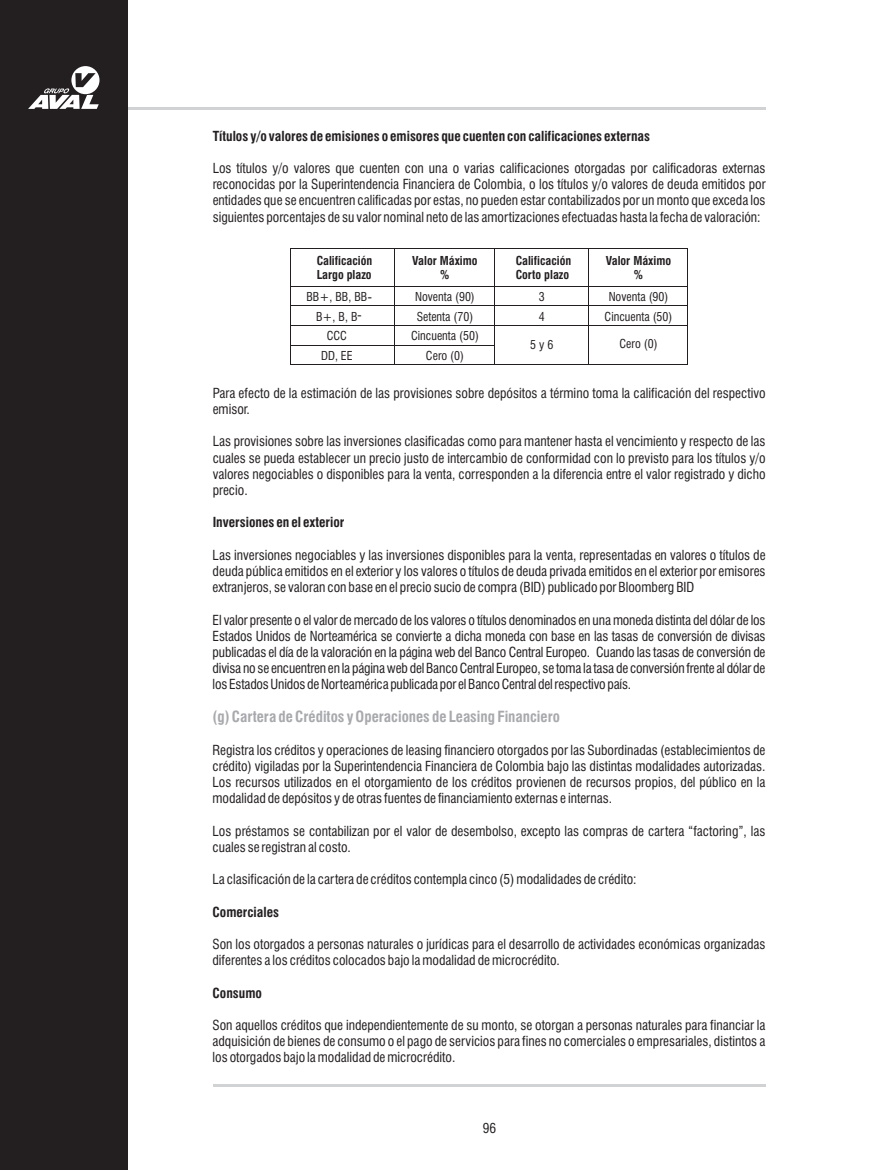
<style>
.page{position:relative;width:872px;height:1170px;background:#fff}
.page>*{position:absolute;margin:0;border:0;box-sizing:border-box;transform-origin:0 0}
.t1{font:700 condensed 15px "Swiss 721 BT";color:#a8a9ad}
.t2{font:condensed 13.5px/16.2px "Swiss 721 BT";color:#231f20;text-align:justify}
.t3{font:700 condensed 13.5px "Swiss 721 BT";color:#231f20}
.t4{font:12.3px "Arial";color:#231f20}
.t5{font:condensed 12px/19.4px "Swiss 721 BT";color:#231f20;text-align:center}
.t6{font:700 condensed 12px/14.4px "Swiss 721 BT";color:#231f20}
.s1{font-family:"Arial";font-stretch:normal;font-size:12.3px}
</style>
<div class="page">
<hr style="left:128px;top:108px;width:637px;height:2px;background:#d1d2d4">
<hr style="left:213px;top:1084px;width:552px;height:2px;background:#d1d2d4">
<div style="left:0;top:0;width:128px;height:1169px;background:#231f20"></div>
<svg style="left:28px;top:66px;width:71px;height:43px"></svg>
<hr style="left:291px;top:247px;width:103px;height:1px;background:#231f20">
<hr style="left:395px;top:247px;width:99px;height:1px;background:#231f20">
<hr style="left:495px;top:247px;width:93px;height:1px;background:#231f20">
<hr style="left:589px;top:247px;width:98px;height:1px;background:#231f20">
<hr style="left:290px;top:248px;width:1px;height:38px;background:#231f20">
<hr style="left:394px;top:248px;width:1px;height:38px;background:#231f20">
<hr style="left:494px;top:248px;width:1px;height:38px;background:#231f20">
<hr style="left:588px;top:248px;width:1px;height:38px;background:#231f20">
<hr style="left:687px;top:248px;width:1px;height:38px;background:#231f20">
<hr style="left:291px;top:286px;width:103px;height:1px;background:#231f20">
<hr style="left:395px;top:286px;width:99px;height:1px;background:#231f20">
<hr style="left:495px;top:286px;width:93px;height:1px;background:#231f20">
<hr style="left:589px;top:286px;width:98px;height:1px;background:#231f20">
<hr style="left:291px;top:305px;width:103px;height:1px;background:#231f20">
<hr style="left:395px;top:305px;width:99px;height:1px;background:#231f20">
<hr style="left:495px;top:305px;width:93px;height:1px;background:#231f20">
<hr style="left:589px;top:305px;width:98px;height:1px;background:#231f20">
<hr style="left:291px;top:325px;width:103px;height:1px;background:#231f20">
<hr style="left:395px;top:325px;width:99px;height:1px;background:#231f20">
<hr style="left:495px;top:325px;width:93px;height:1px;background:#231f20">
<hr style="left:589px;top:325px;width:98px;height:1px;background:#231f20">
<hr style="left:291px;top:344px;width:103px;height:1px;background:#231f20">
<hr style="left:395px;top:344px;width:99px;height:1px;background:#231f20">
<svg style="left:290px;top:286px;width:1px;height:79px"></svg>
<hr style="left:291px;top:364px;width:103px;height:1px;background:#231f20">
<svg style="left:394px;top:286px;width:1px;height:79px"></svg>
<hr style="left:395px;top:364px;width:99px;height:1px;background:#231f20">
<svg style="left:494px;top:286px;width:1px;height:79px"></svg>
<hr style="left:495px;top:364px;width:93px;height:1px;background:#231f20">
<svg style="left:588px;top:286px;width:1px;height:79px"></svg>
<hr style="left:589px;top:364px;width:98px;height:1px;background:#231f20">
<svg style="left:687px;top:286px;width:1px;height:79px"></svg>
<p class="t3" style="left:213px;top:130px;width:439px">Títulos y/o valores de emisiones o emisores que cuenten con calificaciones externas</p>
<p class="t2" style="left:213px;top:161px;width:554px">Los títulos y/o valores que cuenten con una o varias calificaciones otorgadas por calificadoras externas reconocidas por la Superintendencia Financiera de Colombia, o los títulos y/o valores de deuda emitidos por entidades que se encuentren calificadas por estas, no pueden estar contabilizados por un monto que exceda los siguientes porcentajes de su valor nominal neto de las amortizaciones efectuadas hasta la fecha de valoración:</p>
<p class="t6" style="left:317px;top:254px;width:57px">Calificación<br>Largo plazo</p>
<p class="t6" style="left:412px;top:254px;width:67px;text-align:center">Valor Máximo %</p>
<p class="t6" style="left:606px;top:254px;width:67px;text-align:center">Valor Máximo %</p>
<p class="t6" style="left:515px;top:254px;width:57px">Calificación<br>Corto plazo</p>
<p class="t5" style="left:411px;top:288px;width:69px">Noventa (90)<br>Setenta (70)<br>Cincuenta (50)<br>Cero (0)</p>
<p class="t5" style="left:604px;top:288px;width:69px">Noventa (90)<br>Cincuenta (50)</p>
<p class="t5" style="left:539px;top:288px;width:7px;text-align:left">3<br>4</p>
<p class="t5" style="left:306px;top:288px;width:67px">BB+, BB, BB<span class="s1">-<br></span>B+, B, B<br>CCC<br>DD, EE</p>
<p class="t4" style="left:357px;top:310px;width:6px">-</p>
<p class="t5" style="left:530px;top:336px;width:25px">5 y 6</p>
<p class="t5" style="left:619px;top:335px;width:39px">Cero (0)</p>
<p class="t2" style="left:213px;top:386px;width:554px">Para efecto de la estimación de las provisiones sobre depósitos a término toma la calificación del respectivo emisor.</p>
<p class="t2" style="left:213px;top:435px;width:554px">Las provisiones sobre las inversiones clasificadas como para mantener hasta el vencimiento y respecto de las cuales se pueda establecer un precio justo de intercambio de conformidad con lo previsto para los títulos y/o valores negociables o disponibles para la venta, corresponden a la diferencia entre el valor registrado y dicho precio.</p>
<p class="t3" style="left:213px;top:517px;width:133px">Inversiones en el exterior</p>
<p class="t2" style="left:213px;top:548px;width:554px">Las inversiones negociables y las inversiones disponibles para la venta, representadas en valores o títulos de deuda pública emitidos en el exterior y los valores o títulos de deuda privada emitidos en el exterior por emisores extranjeros, se valoran con base en el precio sucio de compra (BID) publicado por Bloomberg BID</p>
<p class="t2" style="left:212px;top:613px;width:554px">El valor presente o el valor de mercado de los valores o títulos denominados en una moneda distinta del dólar de los Estados Unidos de Norteamérica se convierte a dicha moneda con base en las tasas de conversión de divisas publicadas el día de la valoración en la página web del Banco Central Europeo. Cuando las tasas de conversión de divisa no se encuentren en la páginaweb delBancoCentral Europeo, se toma la tasa de conversión frente al dólar de los EstadosUnidos deNorteamérica publicada por elBancoCentral delrespectivo país.</p>
<p class="t1" style="left:212px;top:710px;width:349px">(g) Cartera de Créditos y Operaciones de Leasing Financiero</p>
<p class="t2" style="left:212px;top:743px;width:554px">Registra los créditos y operaciones de leasing financiero otorgados por las Subordinadas (establecimientos de crédito) vigiladas por la Superintendencia Financiera de Colombia bajo las distintas modalidades autorizadas.<br>Los recursos utilizados en el otorgamiento de los créditos provienen de recursos propios, del público en la modalidad de depósitos y de otras fuentes de financiamiento externas e internas.</p>
<p class="t2" style="left:212px;top:824px;width:554px">Los préstamos se contabilizan por el valor de desembolso, excepto las compras de cartera “factoring”, las cuales se registran al costo.</p>
<p class="t2" style="left:212px;top:872px;width:425px">La clasificación de la cartera de créditos contempla cinco (5) modalidades de crédito:</p>
<p class="t3" style="left:212px;top:906px;width:68px">Comerciales</p>
<p class="t2" style="left:212px;top:937px;width:554px">Son los otorgados a personas naturales o jurídicas para el desarrollo de actividades económicas organizadas diferentes a los créditos colocados bajo la modalidad de microcrédito.</p>
<p class="t3" style="left:212px;top:987px;width:51px">Consumo</p>
<p class="t2" style="left:212px;top:1018px;width:554px">Son aquellos créditos que independientemente de su monto, se otorgan a personas naturales para financiar la adquisición de bienes de consumo o el pago de servicios para fines no comerciales o empresariales, distintos a los otorgados bajo la modalidad de microcrédito.</p>
<p class="t2" style="left:483px;top:1120px;width:15px">96</p>
</div>
